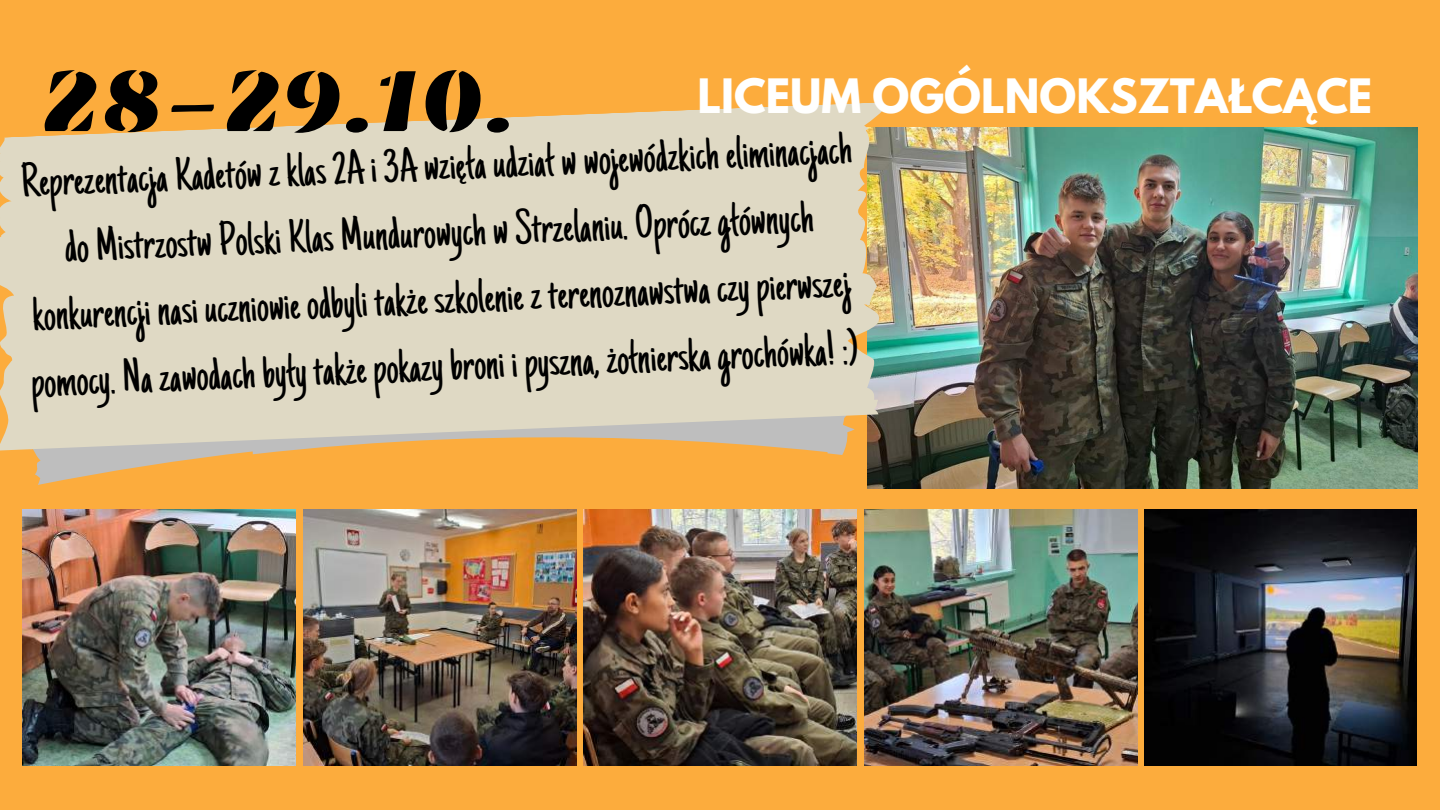
<style>
.page{position:relative;width:1440px;height:810px;background:#fcac3d}
.page>*{position:absolute;margin:0;border:0;box-sizing:border-box;transform-origin:0 0}
.t1{font:91.1px "Emblema One";color:#000}
.t2{font:48px/66.8px "Just Another Hand";color:#000;text-align:center}
.t3{font:700 42px "League Spartan";color:#fffffe}
</style>
<div class="page">
<img style="left:868px;top:127px;width:549px;height:362px">
<img style="left:23px;top:509px;width:273px;height:257px">
<img style="left:303px;top:509px;width:273px;height:256px">
<img style="left:584px;top:509px;width:273px;height:256px">
<img style="left:1145px;top:509px;width:272px;height:257px">
<img style="left:864px;top:509px;width:273px;height:257px">
<svg style="left:34px;top:451px;width:810px;height:34px"></svg>
<svg style="left:0;top:102px;width:897px;height:349px;background:#e0d3b6"></svg>
<h1 class="t1" style="left:41px;top:47px;width:477px">28-29.10.</h1>
<p class="t3" style="left:698px;top:75px;width:676px">LICEUM OGÓLNOKSZTAŁCĄCE</p>
<p class="t2" style="left:20px;top:151px;width:833px;rotate:-2deg">Reprezentacja Kadetów z klas 2A i 3A wzięła udział w wojewódzkich eliminacjach do Mistrzostw Polski Klas Mundurowych w Strzelaniu. Oprócz głównych konkurencji nasi uczniowie odbyli także szkolenie z terenoznawstwa czy pierwszej pomocy. Na zawodach były także pokazy broni i pyszna, żołnierska grochówka! :)</p>
</div>
